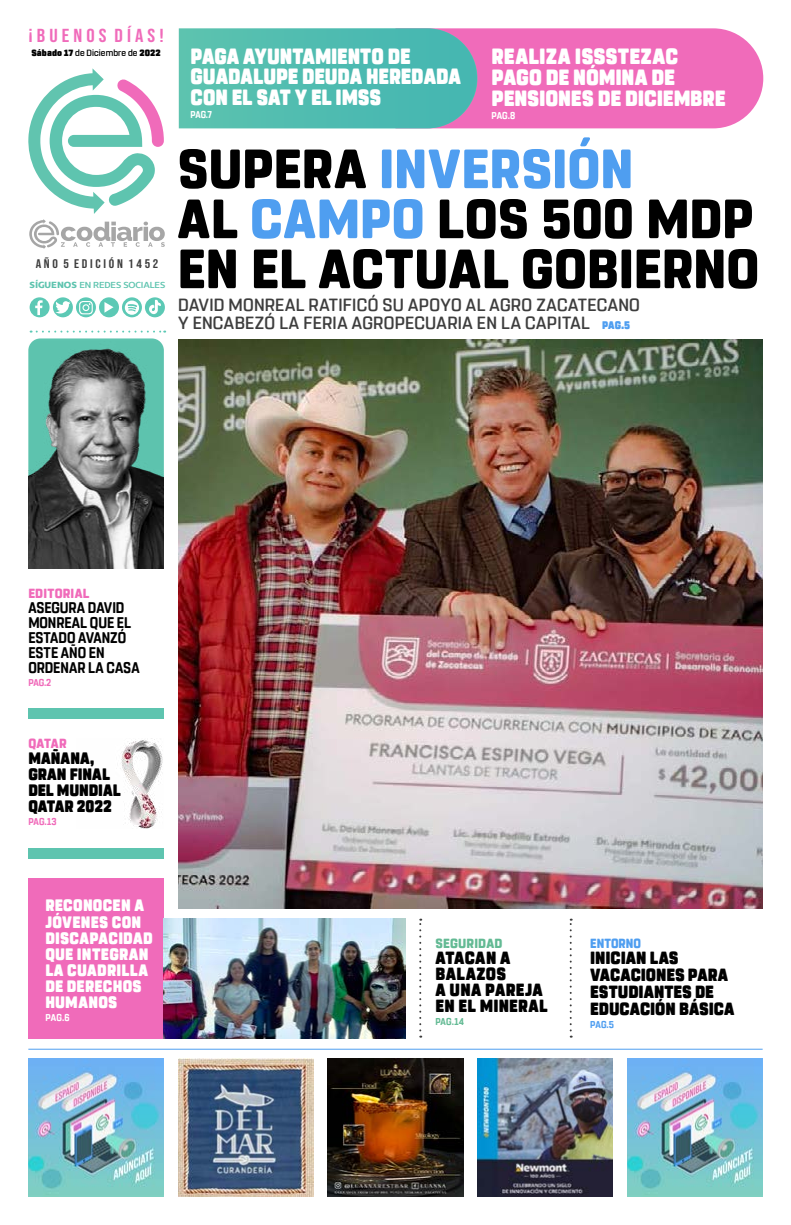
<style>
.page{position:relative;width:791px;height:1225px;background:#fff}
.page>*{position:absolute;margin:0;border:0;box-sizing:border-box;transform-origin:0 0}
.t1{font:800 55px/50px "Rohn Rounded";letter-spacing:.01em;color:#000;scale:.95 1}
.t2{font:900 22px/20.5px "Rohn Rounded";letter-spacing:-.005em;color:#fff;scale:.88 1}
.t3{font:900 22px/21px "Rohn Rounded";letter-spacing:-.005em;color:#fff;scale:.91 1}
.t4{font:18.8px "Bebas Neue";color:#f06bba;scale:1.1 1}
.t5{font:900 17.6px/16px "Rohn Rounded";letter-spacing:.005em;color:#000;scale:.91 1}
.t6{font:500 17.6px/18px "Rohn Rounded";letter-spacing:.02em;color:#3d3d3d}
.t7{font:900 16.5px/16.2px "Rohn Rounded";letter-spacing:.015em;color:#fff;scale:.91 1}
.t8{font:900 16.5px/16px "Rohn Rounded";color:#000;scale:.91 1}
.t9{font:700 15.4px/15px "Rohn Rounded";color:#000;scale:.89 1}
.t10{font:800 13.2px "Rohn Rounded";letter-spacing:.02em;color:#f06bba;scale:.95 1}
.t11{font:800 13.2px "Rohn Rounded";letter-spacing:.015em;color:#63ba94;scale:.95 1}
.t12{font:800 13.2px "Rohn Rounded";color:#4f9ef0;scale:.91 1}
.t13{font:12.5px "Bebas Neue";color:#3d3d3d;scale:1.1 1}
.t14{font:700 9.9px "Rohn Rounded";letter-spacing:-.01em;color:#f06bba;scale:.91 1}
.t15{font:700 9.9px "Rohn Rounded";color:#fff;scale:.91 1}
.t16{font:700 9.9px "Rohn Rounded";color:#63ba94;scale:.91 1}
.t17{font:700 9.9px "Rohn Rounded";color:#fff;scale:.88 1}
.t18{font:700 9.9px "Rohn Rounded";color:#4f9ef0;scale:.91 1}
.t19{font:9.6px "Concord";letter-spacing:-.01em;color:#5ec4af}
.t20{font:500 9px "Rohn Rounded";letter-spacing:.01em;color:#000}
.s1{font-weight:900}
.s2{font-weight:700}
.s3{color:#4f9ef0}
.s4{font-weight:900;font-size:11px;color:#4f9ef0}
</style>
<div class="page">
<hr style="left:28px;top:1048px;width:735px;height:1px;background:#4f9ef0">
<svg style="left:31px;top:330px;width:134px;height:2px"></svg>
<svg style="left:570px;top:918px;width:2px;height:119px"></svg>
<svg style="left:419px;top:918px;width:2px;height:119px"></svg>
<img style="left:28px;top:341px;width:136px;height:227px">
<img style="left:28px;top:1058px;width:136px;height:138px">
<img style="left:627px;top:1058px;width:136px;height:138px">
<img style="left:477px;top:1058px;width:136px;height:138px">
<img style="left:328px;top:1058px;width:135px;height:138px">
<img style="left:178px;top:1058px;width:136px;height:138px">
<svg style="left:28px;top:68px;width:137px;height:181px"></svg>
<div style="left:30px;top:297px;width:20px;height:20px;background:#5cc9b5;border-radius:50%"></div>
<svg style="left:35px;top:300px;width:8px;height:15px"></svg>
<svg style="left:53px;top:297px;width:20px;height:20px"></svg>
<svg style="left:55px;top:301px;width:15px;height:12px"></svg>
<svg style="left:76px;top:297px;width:20px;height:20px"></svg>
<svg style="left:79px;top:301px;width:14px;height:13px"></svg>
<div style="left:99px;top:297px;width:20px;height:20px;background:#5cc9b5;border-radius:50%"></div>
<svg style="left:122px;top:297px;width:20px;height:20px"></svg>
<svg style="left:145px;top:297px;width:20px;height:20px"></svg>
<svg style="left:104px;top:302px;width:10px;height:11px"></svg>
<svg style="left:125px;top:300px;width:14px;height:15px"></svg>
<svg style="left:149px;top:300px;width:12px;height:14px"></svg>
<svg style="left:178px;top:28px;width:585px;height:100px;background:#a196b6"></svg>
<div style="left:28px;top:848px;width:136px;height:10px;background:#5ec4af"></div>
<div style="left:28px;top:708px;width:136px;height:10px;background:#5ec4af"></div>
<div style="left:28px;top:878px;width:136px;height:160px;background:#f06bba"></div>
<img style="left:164px;top:918px;width:241px;height:120px">
<img style="left:179px;top:339px;width:584px;height:569px">
<img style="left:120px;top:738px;width:43px;height:90px">
<p class="t4" style="left:28px;top:25px;width:125px">¡ B U E N O S D Í A S !</p>
<p class="t20" style="left:31px;top:47px;width:131px"><span class="s1">Sábado 17</span> de Diciembre de <span class="s1">2022</span></p>
<p class="t13" style="left:36px;top:256px;width:113px">A Ñ O 5 E D I C I Ó N 1 4 5 2</p>
<p class="t19" style="left:30px;top:279px;width:137px"><span class="s2">SÍGUENOS</span> EN REDES SOCIALES</p>
<p class="t2" style="left:191px;top:47px;width:309px">PAGA AYUNTAMIENTO DE<br>GUADALUPE DEUDA HEREDADA<br>CON EL SAT Y EL IMSS</p>
<p class="t17" style="left:191px;top:109px;width:26px">PAG.7</p>
<p class="t3" style="left:492px;top:46px;width:259px">REALIZA ISSSTEZAC<br>PAGO DE NÓMINA DE<br>PENSIONES DE DICIEMBRE</p>
<p class="t15" style="left:492px;top:110px;width:28px">PAG.8</p>
<h1 class="t1" style="left:178px;top:144px;width:614px">SUPERA <span class="s3">INVERSIÓN<br></span>AL <span class="s3">CAMPO</span> LOS 500 MDP<br>EN EL ACTUAL GOBIERNO</h1>
<p class="t6" style="left:178px;top:296px;width:463px">DAVID MONREAL RATIFICÓ SU APOYO AL AGRO ZACATECANO<br>Y ENCABEZÓ LA FERIA AGROPECUARIA EN LA CAPITAL <span class="s4">PAG.5</span></p>
<p class="t10" style="left:28px;top:586px;width:66px">EDITORIAL</p>
<p class="t9" style="left:28px;top:600px;width:127px">ASEGURA DAVID<br>MONREAL QUE EL<br>ESTADO AVANZÓ<br>ESTE AÑO EN<br>ORDENAR LA CASA</p>
<p class="t14" style="left:28px;top:677px;width:27px">PAG.2</p>
<p class="t10" style="left:28px;top:736px;width:42px">QATAR</p>
<p class="t8" style="left:28px;top:750px;width:103px">MAÑANA,<br>GRAN FINAL<br>DEL MUNDIAL<br>QATAR 2022</p>
<p class="t14" style="left:28px;top:816px;width:33px">PAG.13</p>
<p class="t7" style="left:45px;top:897px;width:120px">RECONOCEN A<br>JÓVENES CON<br>DISCAPACIDAD<br>QUE INTEGRAN<br>LA CUADRILLA<br>DE DERECHOS<br>HUMANOS</p>
<p class="t15" style="left:45px;top:1011px;width:28px">PAG.6</p>
<p class="t11" style="left:435px;top:936px;width:72px">SEGURIDAD</p>
<p class="t5" style="left:435px;top:950px;width:125px">ATACAN A<br>BALAZOS<br>A UNA PAREJA<br>EN EL MINERAL</p>
<p class="t16" style="left:435px;top:1016px;width:33px">PAG.14</p>
<p class="t12" style="left:590px;top:936px;width:57px">ENTORNO</p>
<p class="t5" style="left:590px;top:950px;width:160px;line-height:17px">INICIAN LAS<br>VACACIONES PARA<br>ESTUDIANTES DE<br>EDUCACIÓN BÁSICA</p>
<p class="t18" style="left:590px;top:1019px;width:28px">PAG.5</p>
</div>
